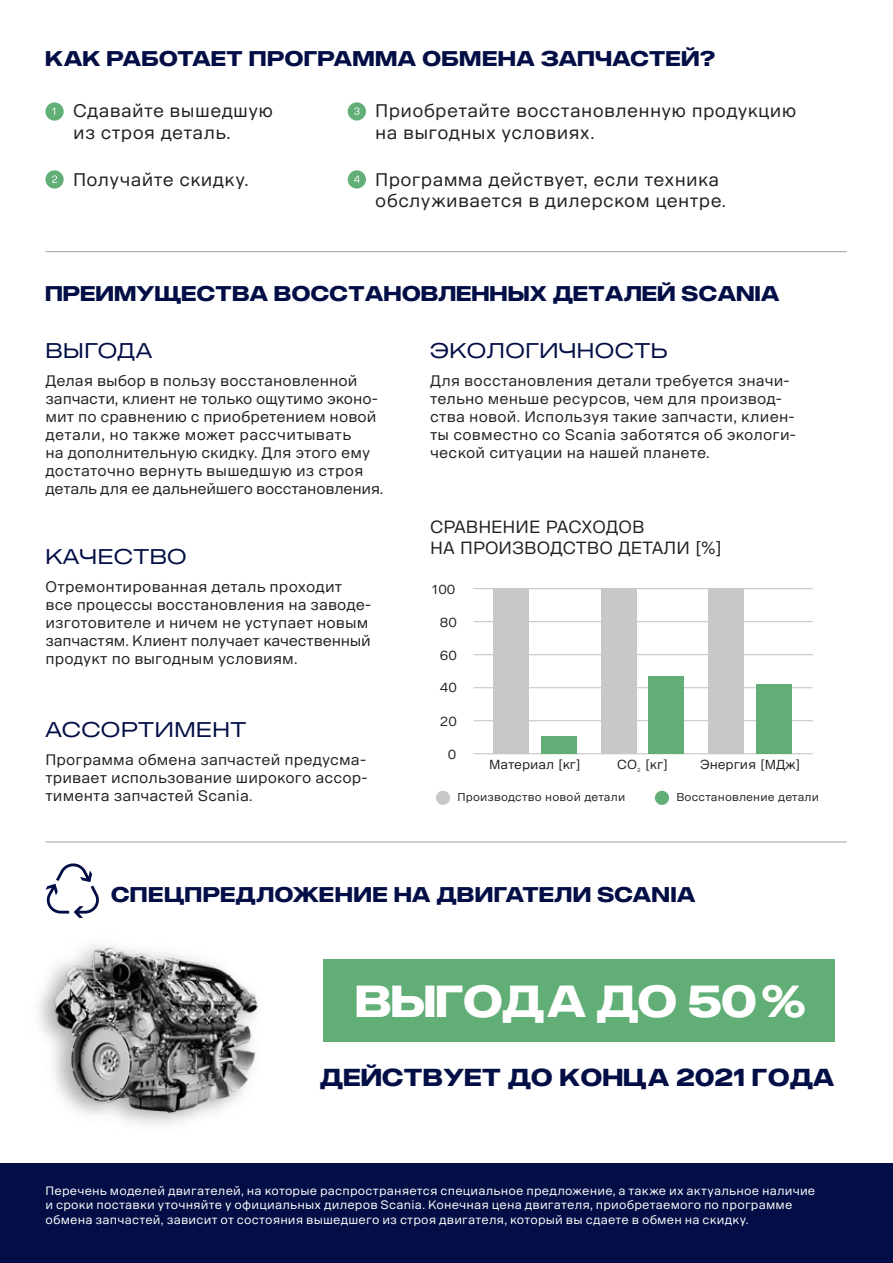
<style>
.page{position:relative;width:893px;height:1263px;background:#fff}
.page>*{position:absolute;margin:0;border:0;box-sizing:border-box;transform-origin:0 0}
.t1{font:700 44.25px "Scania Sans CY Headline";color:#fff}
.t2{font:700 24.15px "Scania Sans CY Headline";letter-spacing:.025em;color:#020e45}
.t3{font:700 21px "Scania Sans CY Headline";letter-spacing:.025em;color:#020e45}
.t4{font:21px "Scania Sans CY Headline";letter-spacing:.025em;color:#020e45}
.t5{font:18px/21.1px "Scania Sans CY";letter-spacing:.02em;color:#231f20}
.t6{font:17.4px/20.9px "Scania Sans CY";color:#231f20}
.t7{font:15px/18px "Scania Sans CY";letter-spacing:.01em;color:#231f20}
.t8{font:12.9px "Scania Sans CY";color:#231f20}
.t9{font:12px/14.4px "Scania Sans CY";letter-spacing:.02em;color:#fff}
.t10{font:11.25px "Scania Sans CY";letter-spacing:.015em;color:#231f20}
.t11{font:5.25px "Scania Sans CY";color:#231f20}
</style>
<div class="page">
<div style="left:323px;top:959px;width:512px;height:82px;background:#61ae76"></div>
<svg style="left:46px;top:863px;width:53px;height:55px"></svg>
<svg style="left:45px;top:102px;width:19px;height:19px"></svg>
<div style="left:45px;top:170px;width:19px;height:19px;background:#61ae76;border-radius:50%"></div>
<svg style="left:52px;top:175px;width:5px;height:8px"></svg>
<div style="left:348px;top:102px;width:18px;height:19px;background:#61ae76;border-radius:50%"></div>
<svg style="left:354px;top:107px;width:5px;height:8px"></svg>
<div style="left:348px;top:170px;width:18px;height:19px;background:#61ae76;border-radius:50%"></div>
<svg style="left:354px;top:176px;width:6px;height:7px"></svg>
<div style="left:0;top:1163px;width:893px;height:100px;background:#020e45"></div>
<hr style="left:474px;top:588px;width:339px;height:1px;background:#c7c8ca">
<hr style="left:474px;top:621px;width:339px;height:1px;background:#c7c8ca">
<hr style="left:474px;top:654px;width:339px;height:1px;background:#c7c8ca">
<hr style="left:474px;top:687px;width:339px;height:1px;background:#c7c8ca">
<hr style="left:474px;top:720px;width:339px;height:1px;background:#c7c8ca">
<hr style="left:474px;top:753px;width:339px;height:1px;background:#c7c8ca">
<div style="left:493px;top:588px;width:36px;height:165px;background:#c7c8ca"></div>
<div style="left:541px;top:736px;width:35px;height:18px;background:#61ae76"></div>
<div style="left:601px;top:588px;width:36px;height:165px;background:#c7c8ca"></div>
<div style="left:648px;top:677px;width:36px;height:77px;background:#61ae76"></div>
<div style="left:708px;top:588px;width:36px;height:165px;background:#c7c8ca"></div>
<div style="left:756px;top:684px;width:36px;height:70px;background:#61ae76"></div>
<div style="left:436px;top:791px;width:14px;height:14px;background:#c7c8ca;border-radius:50%"></div>
<div style="left:655px;top:791px;width:14px;height:14px;background:#61ae76;border-radius:50%"></div>
<hr style="left:46px;top:251px;width:801px;height:1px;background:#9d9fa2">
<hr style="left:46px;top:841px;width:801px;height:1px;background:#9d9fa2">
<img style="left:38px;top:944px;width:220px;height:181px">
<h3 class="t3" style="left:46px;top:46px;width:671px">КАК РАБОТАЕТ ПРОГРАММА ОБМЕНА ЗАПЧАСТЕЙ?</h3>
<p class="t5" style="left:73px;top:100px;width:201px">Сдавайте вышедшую из строя деталь.</p>
<p class="t5" style="left:73px;top:169px;width:177px">Получайте скидку.</p>
<p class="t5" style="left:375px;top:100px;width:423px">Приобретайте восстановленную продукцию на выгодных условиях.</p>
<p class="t5" style="left:375px;top:169px;width:352px">Программа действует, если техника обслуживается в дилерском центре.</p>
<h3 class="t3" style="left:46px;top:281px;width:735px">ПРЕИМУЩЕСТВА ВОССТАНОВЛЕННЫХ ДЕТАЛЕЙ SCANIA</h3>
<h3 class="t4" style="left:46px;top:338px;width:108px">ВЫГОДА</h3>
<p class="t7" style="left:46px;top:372px;width:339px">Делая выбор в пользу восстановленной запчасти, клиент не только ощутимо эконо&shy;мит по сравнению с приобретением новой детали, но также может рассчитывать<br>на дополнительную скидку. Для этого ему достаточно вернуть вышедшую из строя деталь для ее дальнейшего восстановления.</p>
<h3 class="t4" style="left:46px;top:544px;width:143px">Качество</h3>
<p class="t7" style="left:46px;top:578px;width:327px">Отремонтированная деталь проходит все процессы восстановления на заводе&shy;изготовителе и ничем не уступает новым запчастям. Клиент получает качественный продукт по выгодным условиям.</p>
<h3 class="t4" style="left:46px;top:717px;width:202px">Ассортимент</h3>
<p class="t7" style="left:46px;top:751px;width:324px;text-align:justify">Программа обмена запчастей предусма&shy;тривает использование широкого ассор&shy;тимента запчастей Scania.</p>
<h3 class="t4" style="left:430px;top:338px;width:239px">ЭКОЛОГИЧНОСТЬ</h3>
<p class="t7" style="left:430px;top:372px;width:367px">Для восстановления детали требуется значи&shy;тельно меньше ресурсов, чем для производ&shy;ства новой. Используя такие запчасти, клиен&shy;ты совместно со Scania заботятся об экологи&shy;ческой ситуации на нашей планете.</p>
<p class="t6" style="left:430px;top:516px;width:293px">CРАВНЕНИЕ РАСХОДОВ<br>НА ПРОИЗВОДСТВО ДЕТАЛИ [%]</p>
<p class="t8" style="left:432px;top:582px;width:25px">100</p>
<p class="t8" style="left:440px;top:615px;width:19px">80</p>
<p class="t8" style="left:440px;top:648px;width:19px">60</p>
<p class="t8" style="left:440px;top:680px;width:19px">40</p>
<p class="t8" style="left:440px;top:714px;width:19px">20</p>
<p class="t8" style="left:448px;top:747px;width:10px">0</p>
<p class="t8" style="left:489px;top:757px;width:93px">Материал [кг]</p>
<p class="t11" style="left:637px;top:767px;width:5px">2</p>
<p class="t8" style="left:646px;top:757px;width:24px">[кг]</p>
<p class="t8" style="left:700px;top:757px;width:101px">Энергия [МДж]</p>
<p class="t8" style="left:617px;top:757px;width:21px">СО</p>
<p class="t10" style="left:457px;top:791px;width:169px">Производство новой детали</p>
<p class="t10" style="left:676px;top:791px;width:144px">Восстановление детали</p>
<h3 class="t3" style="left:111px;top:881px;width:586px">СПЕЦПРЕДЛОЖЕНИЕ НА ДВИГАТЕЛИ SCANIA</h3>
<h1 class="t1" style="left:356px;top:975px;width:451px">ВЫГОДА ДО 50%</h1>
<h2 class="t2" style="left:320px;top:1063px;width:515px">ДЕЙСТВУЕТ ДО КОНЦА 2021 ГОДА</h2>
<p class="t9" style="left:46px;top:1183px;width:771px">Перечень моделей двигателей, на которые распространяется специальное предложение, а также их актуальное наличие и сроки поставки уточняйте у официальных дилеров Scania. Конечная цена двигателя, приобретаемого по программе обмена запчастей, зависит от состояния вышедшего из строя двигателя, который вы сдаете в обмен на скидку.</p>
</div>
